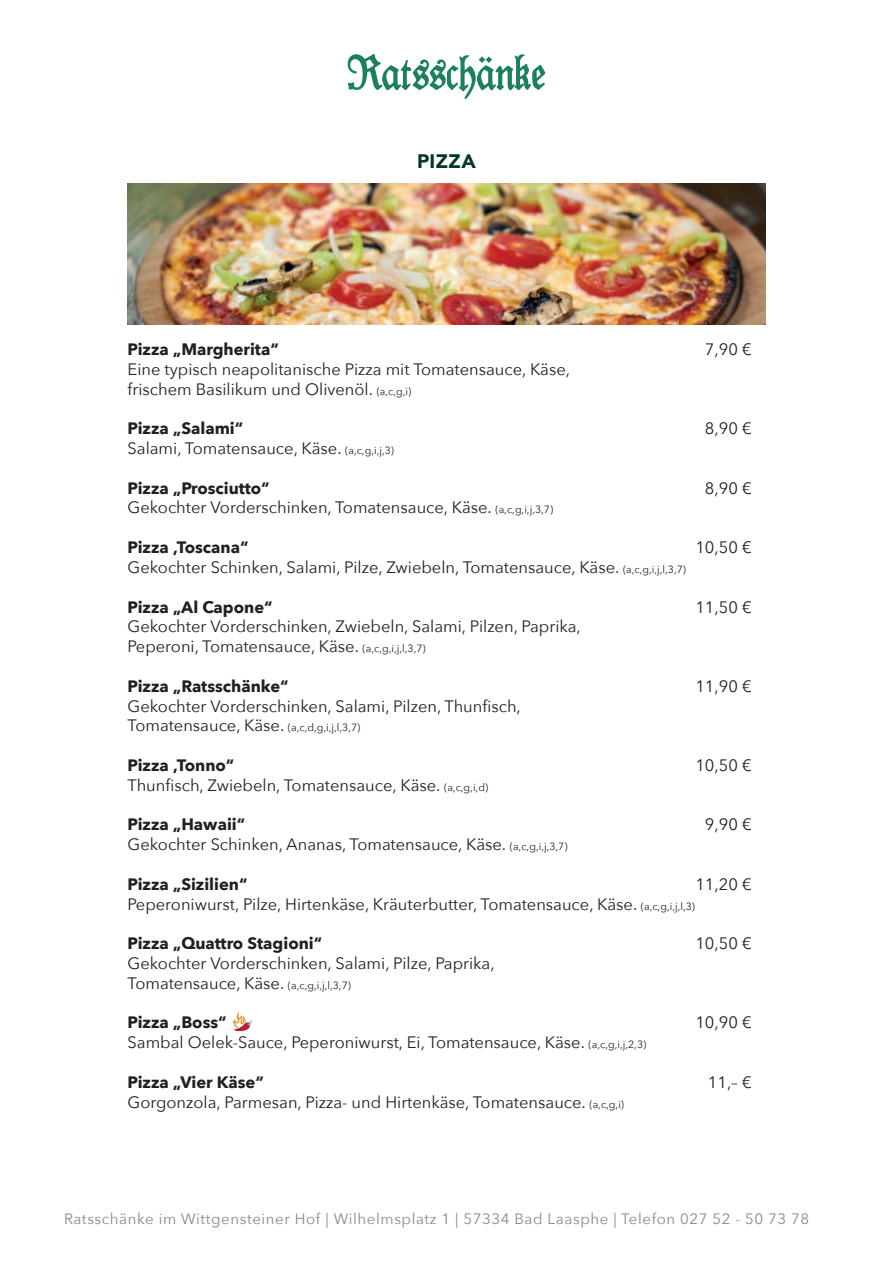
<style>
.page{position:relative;width:893px;height:1263px;background:#fff}
.page>*{position:absolute;margin:0;border:0;box-sizing:border-box;transform-origin:0 0}
.t1{font:900 19.5px "Avenir";letter-spacing:.02em;color:#04391e}
.t2{font:16.5px/19.8px "Avenir Next";color:#231f20}
.t3{font:700 16.5px "Avenir Next";color:#231f20}
.t4{font:15px "Avenir Next";letter-spacing:.04em;color:#87898c}
.t5{font:10.5px "Avenir Next";color:#231f20}
.s1{font-size:10.5px}
.s2{font-size:16.5px}
</style>
<div class="page">
<svg style="left:348px;top:54px;width:197px;height:45px"></svg>
<svg style="left:233px;top:1011px;width:19px;height:20px"></svg>
<img style="left:128px;top:184px;width:637px;height:140px">
<p class="t1" style="left:417px;top:150px;width:60px">PIZZA</p>
<p class="t3" style="left:128px;top:342px;width:153px">Pizza „Margherita“</p>
<p class="t2" style="left:705px;top:340px;width:48px">7,90 €</p>
<p class="t2" style="left:128px;top:360px;width:444px">Eine typisch neapolitanische Pizza mit Tomatensauce, Käse, frischem Basilikum und Olivenöl. <span class="s1">(a,c,g,i)</span></p>
<p class="t3" style="left:128px;top:421px;width:117px">Pizza „Salami“</p>
<p class="t2" style="left:705px;top:419px;width:48px">8,90 €</p>
<p class="t2" style="left:128px;top:439px;width:268px">Salami, Tomatensauce, Käse. <span class="s1">(a,c,g,i,j,3)</span></p>
<p class="t3" style="left:128px;top:481px;width:144px">Pizza „Prosciutto“</p>
<p class="t2" style="left:705px;top:478px;width:48px">8,90 €</p>
<p class="t2" style="left:128px;top:498px;width:427px">Gekochter Vorderschinken, Tomatensauce, Käse. <span class="s1">(a,c,g,i,j,3,7)</span></p>
<p class="t3" style="left:128px;top:540px;width:122px">Pizza ‚Toscana“</p>
<p class="t2" style="left:695px;top:538px;width:58px">10,50 €</p>
<p class="t2" style="left:128px;top:558px;width:560px">Gekochter Schinken, Salami, Pilze, Zwiebeln, Tomatensauce, Käse. <span class="s1">(a,c,g,i,j,l,3,7)</span></p>
<p class="t3" style="left:128px;top:600px;width:147px">Pizza „Al Capone“</p>
<p class="t2" style="left:695px;top:597px;width:58px">11,50 €</p>
<p class="t2" style="left:128px;top:617px;width:455px">Gekochter Vorderschinken, Zwiebeln, Salami, Pilzen, Paprika,<br>Peperoni, Tomatensauce, Käse. <span class="s1">(a,c,g,i,j,l,3,7)</span></p>
<p class="t3" style="left:128px;top:679px;width:163px">Pizza „Ratsschänke“</p>
<p class="t2" style="left:695px;top:676px;width:58px">11,90 €</p>
<p class="t2" style="left:128px;top:695px;width:395px">Gekochter Vorderschinken, Salami, Pilzen, Thun昀椀sch,</p>
<p class="t5" style="left:128px;top:722px;width:234px"><span class="s2">Tomatensauce, Käse.</span> (a,c,d,g,i,j,l,3,7)</p>
<p class="t3" style="left:128px;top:758px;width:108px">Pizza ‚Tonno“</p>
<p class="t2" style="left:695px;top:756px;width:58px">10,50 €</p>
<p class="t2" style="left:128px;top:774px;width:362px">Thun昀椀sch, Zwiebeln, Tomatensauce, Käse. <span class="s1">(a,c,g,i,d)</span></p>
<p class="t3" style="left:128px;top:817px;width:119px">Pizza „Hawaii“</p>
<p class="t2" style="left:705px;top:815px;width:48px">9,90 €</p>
<p class="t2" style="left:128px;top:835px;width:441px">Gekochter Schinken, Ananas, Tomatensauce, Käse. <span class="s1">(a,c,g,i,j,3,7)</span></p>
<p class="t3" style="left:128px;top:877px;width:121px">Pizza „Sizilien“</p>
<p class="t2" style="left:695px;top:874px;width:58px">11,20 €</p>
<p class="t2" style="left:128px;top:894px;width:569px">Peperoniwurst, Pilze, Hirtenkäse, Kräuterbutter, Tomatensauce, Käse. <span class="s1">(a,c,g,i,j,l,3)</span></p>
<p class="t3" style="left:128px;top:936px;width:196px">Pizza „Quattro Stagioni“</p>
<p class="t2" style="left:695px;top:934px;width:58px">10,50 €</p>
<p class="t2" style="left:128px;top:954px;width:369px">Gekochter Vorderschinken, Salami, Pilze, Paprika,<br>Tomatensauce, Käse. <span class="s1">(a,c,g,i,j,l,3,7)</span></p>
<p class="t3" style="left:128px;top:1015px;width:101px">Pizza „Boss“</p>
<p class="t2" style="left:695px;top:1013px;width:58px">10,90 €</p>
<p class="t2" style="left:128px;top:1033px;width:520px">Sambal Oelek-Sauce, Peperoniwurst, Ei, Tomatensauce, Käse. <span class="s1">(a,c,g,i,j,2,3)</span></p>
<p class="t3" style="left:128px;top:1075px;width:138px">Pizza „Vier Käse“</p>
<p class="t2" style="left:708px;top:1072px;width:45px">11,– €</p>
<p class="t2" style="left:128px;top:1092px;width:498px">Gorgonzola, Parmesan, Pizza- und Hirtenkäse, Tomatensauce. <span class="s1">(a,c,g,i)</span></p>
<p class="t4" style="left:64px;top:1212px;width:746px">Ratsschänke im Wittgensteiner Hof | Wilhelmsplatz 1 | 57334 Bad Laasphe | Telefon 027 52 - 50 73 78</p>
</div>
